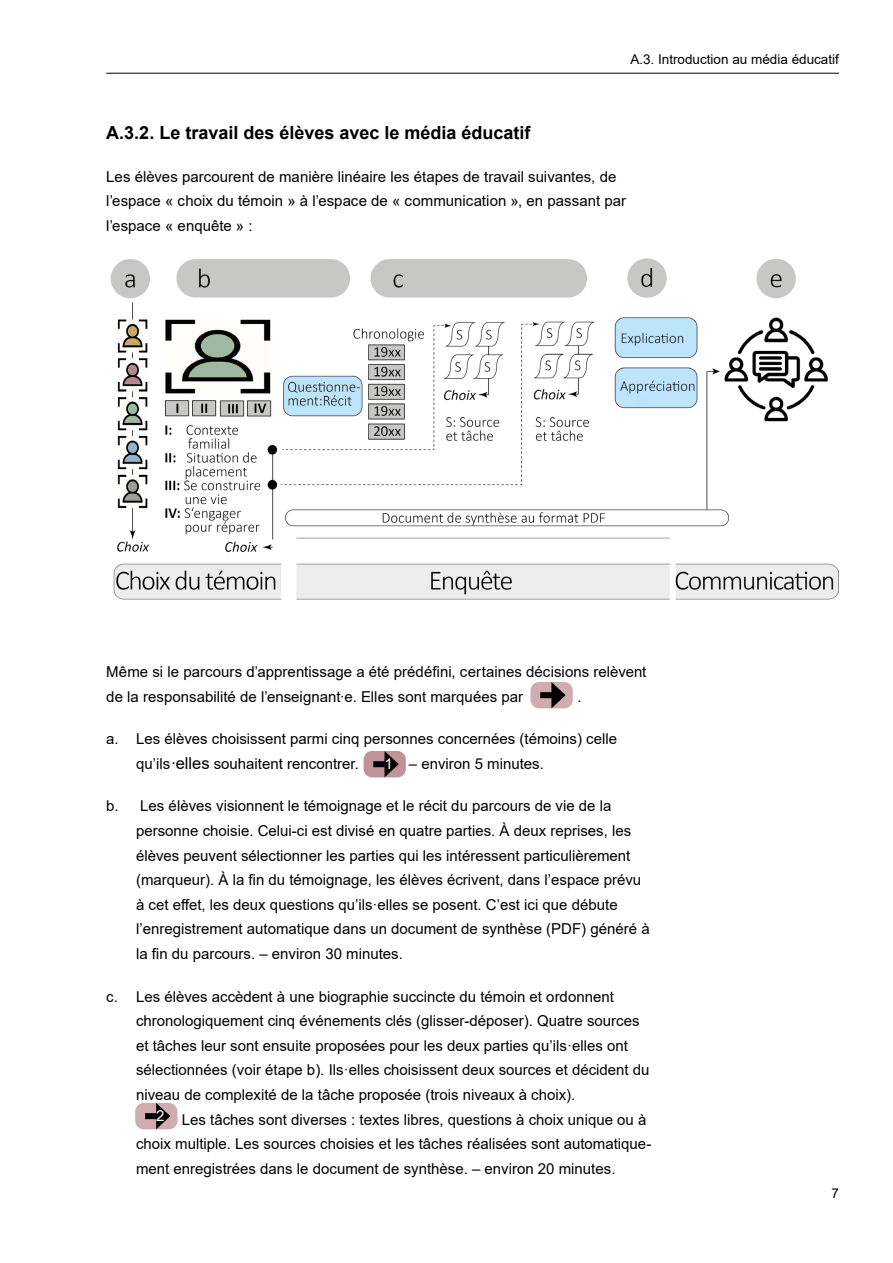
<style>
.page{position:relative;width:893px;height:1263px;background:#fff}
.page>*{position:absolute;margin:0;border:0;box-sizing:border-box;transform-origin:0 0}
.t1{font:700 18px "Arial";color:#000}
.t2{font:15px/24.6px "Arial";color:#000}
.t3{font:15px "Arial";color:#fff}
.t4{font:13.5px "Arial";color:#000}
.s1{font-style:italic;font-size:16.5px}
.s2{font-size:16.5px}
</style>
<div class="page">
<hr style="left:106px;top:73px;width:733px;height:1px;background:#000">
<img style="left:110px;top:258px;width:729px;height:342px">
<div style="left:530px;top:682px;width:43px;height:26px;background:#d0acb0;border-radius:9px"></div>
<div style="left:540px;top:692px;width:17px;height:6px;background:#000"></div>
<svg style="left:551px;top:682px;width:15px;height:26px"></svg>
<div style="left:364px;top:751px;width:42px;height:26px;background:#c19298;border-radius:9px"></div>
<div style="left:373px;top:761px;width:17px;height:6px;background:#000"></div>
<svg style="left:384px;top:751px;width:15px;height:26px"></svg>
<div style="left:135px;top:1103px;width:42px;height:26px;background:#d0acb0;border-radius:9px"></div>
<div style="left:145px;top:1113px;width:16px;height:6px;background:#000"></div>
<svg style="left:156px;top:1103px;width:14px;height:26px"></svg>
<p class="t4" style="left:630px;top:50px;width:210px">A.3. Introduction au média éducatif</p>
<p class="t1" style="left:106px;top:120px;width:426px">A.3.2. Le travail des élèves avec le média éducatif</p>
<p class="t2" style="left:106px;top:164px;width:521px">Les élèves parcourent de manière linéaire les étapes de travail suivantes, de l’espace « choix du témoin » à l’espace de « communication », en passant par l’espace « enquête » :</p>
<p class="t2" style="left:106px;top:659px;width:542px">Même si le parcours d’apprentissage a été prédéfini, certaines décisions relèvent de la responsabilité de l’enseignant·e. Elles sont marquées par</p>
<p class="t2" style="left:577px;top:684px;width:6px">.</p>
<p class="t2" style="left:136px;top:726px;width:483px;text-indent:-30px">a. Les élèves choisissent parmi cinq personnes concernées (témoins) celle qu’ils<span class="s1">·</span><span class="s2">elles</span> souhaitent rencontrer.</p>
<p class="t2" style="left:409px;top:751px;width:137px">– environ 5 minutes.</p>
<p class="t2" style="left:136px;top:794px;width:515px;text-indent:-30px">b. Les élèves visionnent le témoignage et le récit du parcours de vie de la personne choisie. Celui-ci est divisé en quatre parties. À deux reprises, les élèves peuvent sélectionner les parties qui les intéressent particulièrement (marqueur). À la fin du témoignage, les élèves écrivent, dans l’espace prévu à cet effet, les deux questions qu’ils·elles se posent. C’est ici que débute l’enregistrement automatique dans un document de synthèse (PDF) généré à la fin du parcours. – environ 30 minutes.</p>
<p class="t2" style="left:136px;top:984px;width:515px;text-indent:-30px">c. Les élèves accèdent à une biographie succincte du témoin et ordonnent chronologiquement cinq événements clés (glisser-déposer). Quatre sources et tâches leur sont ensuite proposées pour les deux parties qu’ils·elles ont sélectionnées (voir étape b). Ils·elles choisissent deux sources et décident du niveau de complexité de la tâche proposée (trois niveaux à choix).</p>
<p class="t2" style="left:136px;top:1107px;width:517px;text-indent:46px">Les tâches sont diverses : textes libres, questions à choix unique ou à choix multiple. Les sources choisies et les tâches réalisées sont automatique&shy;ment enregistrées dans le document de synthèse. – environ 20 minutes.</p>
<p class="t3" style="left:384px;top:753px;width:10px">1</p>
<p class="t3" style="left:156px;top:1105px;width:10px">2</p>
<p class="t4" style="left:831px;top:1184px;width:9px">7</p>
</div>
